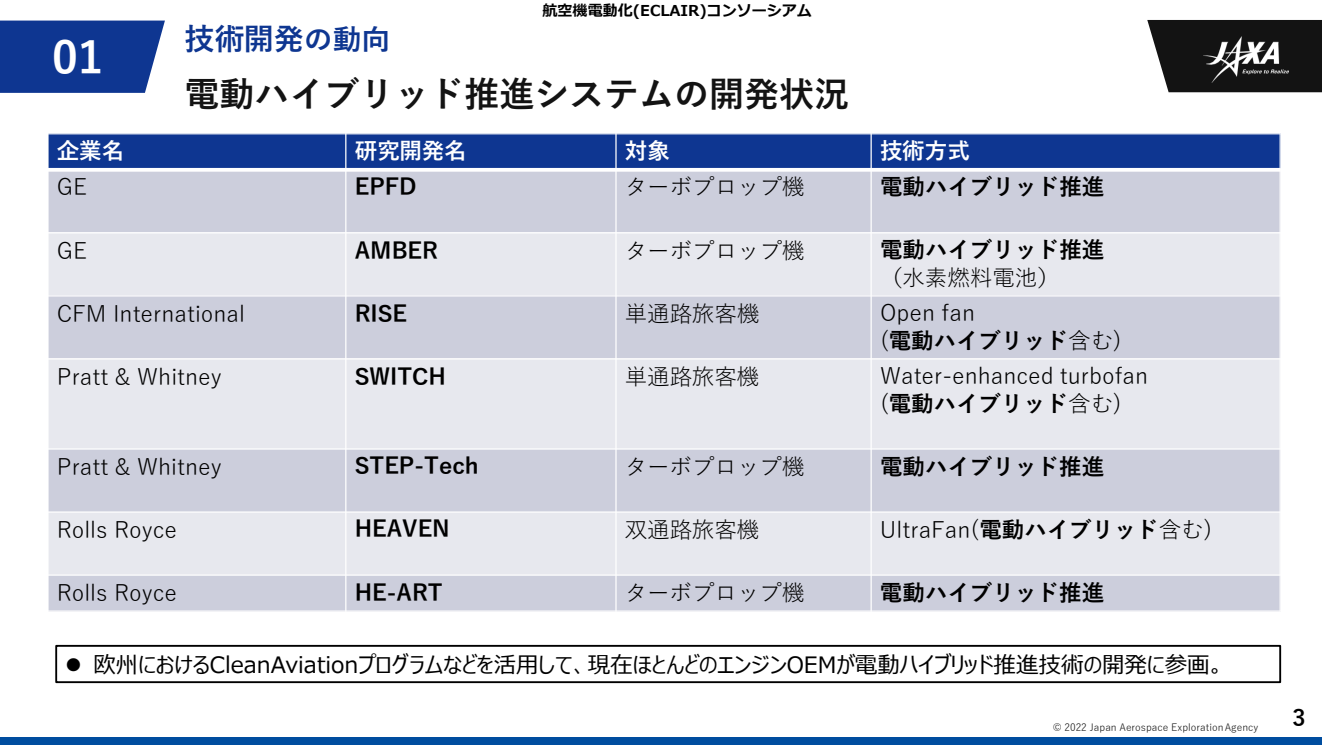
<style>
.page{position:relative;width:1322px;height:745px;background:#fff}
.page>*{position:absolute;margin:0;border:0;box-sizing:border-box;transform-origin:0 0}
.t1{font:700 45px "Yu Gothic";color:#fff}
.t2{font:700 35px "Yu Gothic";color:#131313}
.t3{font:700 30px "Yu Gothic";color:#0e3691}
.t4{font:22.5px "Yu Gothic";color:#000}
.t5{font:700 22.5px "Yu Gothic";color:#000}
.t6{font:22.5px "Meiryo UI";color:#000}
.t7{font:700 22.5px "Yu Gothic";letter-spacing:-.005em;color:#fff}
.t8{font:700 15px "Meiryo";color:#000}
.t9{font:10px "Yu Gothic";color:#131313}
.s1{font-size:28.75px}
.s2{font-weight:400}
.s3{font-weight:700}
</style>
<div class="page">
<div style="left:0;top:736px;width:1321px;height:8px;background:#004d9f"></div>
<svg style="left:1147px;top:20px;width:174px;height:72px;background:#282828"></svg>
<img style="left:1203px;top:36px;width:85px;height:46px">
<svg style="left:0;top:21px;width:165px;height:72px;background:#1d4297"></svg>
<div style="left:48px;top:134px;width:298px;height:36px;background:#0e3691"></div>
<div style="left:346px;top:134px;width:270px;height:36px;background:#0e3691"></div>
<div style="left:616px;top:134px;width:255px;height:36px;background:#0e3691"></div>
<div style="left:871px;top:134px;width:408px;height:36px;background:#0e3691"></div>
<div style="left:48px;top:170px;width:298px;height:63px;background:#cccedc"></div>
<div style="left:346px;top:170px;width:270px;height:63px;background:#cccedc"></div>
<div style="left:616px;top:170px;width:255px;height:63px;background:#cccedc"></div>
<div style="left:871px;top:170px;width:408px;height:63px;background:#cccedc"></div>
<div style="left:48px;top:233px;width:298px;height:63px;background:#e7e8ee"></div>
<div style="left:346px;top:233px;width:270px;height:63px;background:#e7e8ee"></div>
<div style="left:616px;top:233px;width:255px;height:63px;background:#e7e8ee"></div>
<div style="left:871px;top:233px;width:408px;height:63px;background:#e7e8ee"></div>
<div style="left:48px;top:296px;width:298px;height:63px;background:#cccedc"></div>
<div style="left:346px;top:296px;width:270px;height:63px;background:#cccedc"></div>
<div style="left:616px;top:296px;width:255px;height:63px;background:#cccedc"></div>
<div style="left:871px;top:296px;width:408px;height:63px;background:#cccedc"></div>
<div style="left:48px;top:359px;width:298px;height:90px;background:#e7e8ee"></div>
<div style="left:346px;top:359px;width:270px;height:90px;background:#e7e8ee"></div>
<div style="left:616px;top:359px;width:255px;height:90px;background:#e7e8ee"></div>
<div style="left:871px;top:359px;width:408px;height:90px;background:#e7e8ee"></div>
<div style="left:48px;top:449px;width:298px;height:63px;background:#cccedc"></div>
<div style="left:346px;top:449px;width:270px;height:63px;background:#cccedc"></div>
<div style="left:616px;top:449px;width:255px;height:63px;background:#cccedc"></div>
<div style="left:871px;top:449px;width:408px;height:63px;background:#cccedc"></div>
<div style="left:48px;top:512px;width:298px;height:63px;background:#e7e8ee"></div>
<div style="left:346px;top:512px;width:270px;height:63px;background:#e7e8ee"></div>
<div style="left:616px;top:512px;width:255px;height:63px;background:#e7e8ee"></div>
<div style="left:871px;top:512px;width:408px;height:63px;background:#e7e8ee"></div>
<div style="left:48px;top:575px;width:298px;height:36px;background:#cccedc"></div>
<div style="left:346px;top:575px;width:270px;height:36px;background:#cccedc"></div>
<div style="left:616px;top:575px;width:255px;height:36px;background:#cccedc"></div>
<div style="left:871px;top:575px;width:408px;height:36px;background:#cccedc"></div>
<hr style="left:345px;top:133px;width:1px;height:478px;background:#fff">
<hr style="left:615px;top:133px;width:1px;height:478px;background:#fff">
<hr style="left:870px;top:133px;width:1px;height:478px;background:#fff">
<svg style="left:49px;top:168px;width:1230px;height:4px;background:#fbfbfc"></svg>
<hr style="left:47px;top:232px;width:1233px;height:1px;background:#fff">
<hr style="left:47px;top:295px;width:1233px;height:1px;background:#fff">
<hr style="left:47px;top:358px;width:1233px;height:1px;background:#fff">
<hr style="left:47px;top:448px;width:1233px;height:1px;background:#fff">
<hr style="left:47px;top:511px;width:1233px;height:1px;background:#fff">
<hr style="left:47px;top:574px;width:1233px;height:1px;background:#fff">
<hr style="left:47px;top:133px;width:2px;height:478px;background:#fff">
<hr style="left:47px;top:610px;width:1233px;height:1px;background:#fff">
<div style="left:55px;top:644px;width:1225px;height:39px;border:2px solid #000"></div>
<h1 class="t1" style="left:52px;top:32px;width:53px">01</h1>
<p class="t8" style="left:542px;top:0;width:271px">航空機電動化(ECLAIR)コンソーシアム</p>
<p class="t3" style="left:185px;top:22px;width:207px">技術開発<span class="s1">の動向</span></p>
<p class="t2" style="left:185px;top:74px;width:666px">電動ハイブリッド推進システムの開発状況</p>
<p class="t7" style="left:57px;top:138px;width:69px">企業名</p>
<p class="t7" style="left:355px;top:138px;width:113px">研究開発名</p>
<p class="t7" style="left:625px;top:138px;width:46px">対象</p>
<p class="t7" style="left:880px;top:138px;width:91px">技術方式</p>
<p class="t4" style="left:57px;top:166px;width:32px">GE</p>
<p class="t5" style="left:355px;top:174px;width:63px">EPFD</p>
<p class="t4" style="left:625px;top:166px;width:181px">ターボプロップ機</p>
<p class="t5" style="left:880px;top:174px;width:226px">電動ハイブリッド推進</p>
<p class="t4" style="left:57px;top:229px;width:32px">GE</p>
<p class="t5" style="left:355px;top:237px;width:85px">AMBER</p>
<p class="t4" style="left:625px;top:229px;width:181px">ターボプロップ機</p>
<p class="t5" style="left:880px;top:237px;width:226px">電動ハイブリッド推進</p>
<p class="t4" style="left:880px;top:256px;width:181px">（水素燃料電池）</p>
<p class="t4" style="left:57px;top:292px;width:190px">CFM International</p>
<p class="t5" style="left:355px;top:300px;width:54px">RISE</p>
<p class="t4" style="left:625px;top:292px;width:136px">単通路旅客機</p>
<p class="t4" style="left:880px;top:292px;width:96px">Open fan</p>
<p class="t5" style="left:880px;top:327px;width:243px"><span class="s2">(</span>電動ハイブリッド<span class="s2">含む)</span></p>
<p class="t4" style="left:57px;top:355px;width:166px">Pratt &amp; Whitney</p>
<p class="t5" style="left:355px;top:363px;width:93px">SWITCH</p>
<p class="t4" style="left:625px;top:355px;width:136px">単通路旅客機</p>
<p class="t4" style="left:880px;top:355px;width:270px">Water-enhanced turbofan</p>
<p class="t5" style="left:879px;top:390px;width:243px"><span class="s2">(</span>電動ハイブリッド<span class="s2">含む)</span></p>
<p class="t4" style="left:57px;top:445px;width:166px">Pratt &amp; Whitney</p>
<p class="t5" style="left:354px;top:453px;width:125px">STEP-Tech</p>
<p class="t4" style="left:624px;top:445px;width:181px">ターボプロップ機</p>
<p class="t5" style="left:879px;top:453px;width:226px">電動ハイブリッド推進</p>
<p class="t4" style="left:57px;top:508px;width:122px">Rolls Royce</p>
<p class="t5" style="left:354px;top:516px;width:97px">HEAVEN</p>
<p class="t4" style="left:624px;top:508px;width:136px">双通路旅客機</p>
<p class="t4" style="left:879px;top:508px;width:334px">UltraFan(<span class="s3">電動ハイブリッド</span>含む)</p>
<p class="t4" style="left:57px;top:571px;width:122px">Rolls Royce</p>
<p class="t5" style="left:354px;top:579px;width:89px">HE-ART</p>
<p class="t4" style="left:624px;top:571px;width:181px">ターボプロップ機</p>
<p class="t5" style="left:879px;top:579px;width:226px">電動ハイブリッド推進</p>
<p class="t6" style="left:65px;top:648px;width:1160px">● 欧州におけるCleanAviationプログラムなどを活用して、現在ほとんどのエンジンOEMが電動ハイブリッド推進技術の開発に参画。</p>
<p class="t9" style="left:1052px;top:718px;width:207px">© 2022 Japan Aerospace ExplorationAgency</p>
<p class="t5" style="left:1292px;top:704px;width:14px">3</p>
</div>
